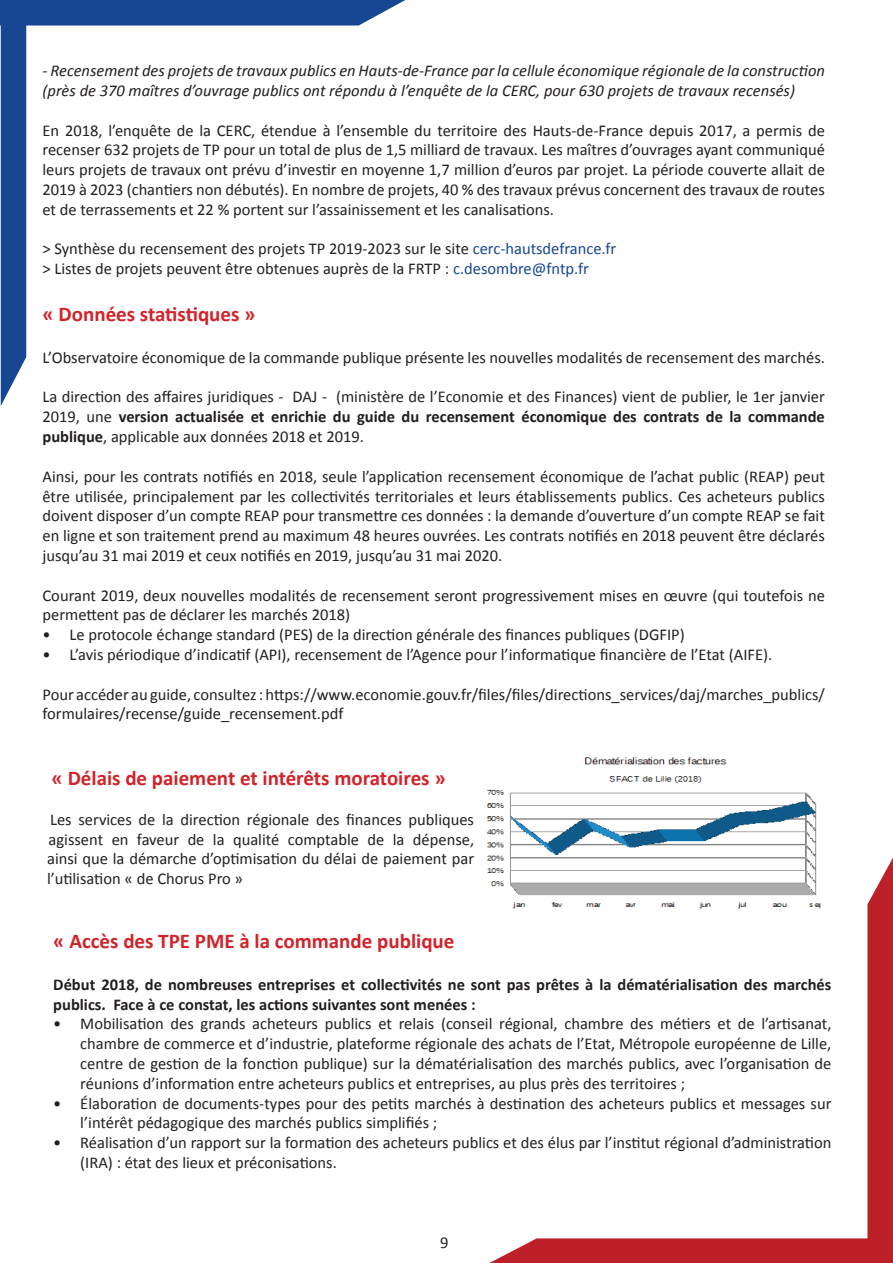
<style>
.page{position:relative;width:893px;height:1263px;background:#fff}
.page>*{position:absolute;margin:0;border:0;box-sizing:border-box;transform-origin:0 0}
.t1{font:700 21px "Calibri";color:#d1232a}
.t2{font:16.5px/19.8px "Calibri";color:#231f20;text-align:justify}
.t3{font:italic 16.5px/19.8px "Calibri";color:#231f20}
.t4{font:700 16.5px/19.8px "Calibri";color:#231f20}
.s1{color:#174792}
.s2{font-weight:700}
</style>
<div class="page">
<svg style="left:0;top:0;width:405px;height:406px"></svg>
<svg style="left:489px;top:858px;width:404px;height:405px"></svg>
<img style="left:486px;top:757px;width:335px;height:160px">
<p class="t3" style="left:43px;top:60px;width:784px">- Recensement des projets de travaux publics en Hauts-de-France par la cellule économique régionale de la construction (près de 370 maîtres d’ouvrage publics ont répondu à l’enquête de la CERC, pour 630 projets de travaux recensés)</p>
<p class="t2" style="left:43px;top:120px;width:784px">En 2018, l’enquête de la CERC, étendue à l’ensemble du territoire des Hauts-de-France depuis 2017, a permis de recenser 632 projets de TP pour un total de plus de 1,5 milliard de travaux. Les maîtres d’ouvrages ayant communiqué leurs projets de travaux ont prévu d’investir en moyenne 1,7 million d’euros par projet. La période couverte allait de 2019 à 2023 (chantiers non débutés). En nombre de projets, 40 % des travaux prévus concernent des travaux de routes et de terrassements et 22 % portent sur l’assainissement et les canalisations.</p>
<p class="t2" style="left:43px;top:239px;width:575px">&gt; Synthèse du recensement des projets TP 2019-2023 sur le site <span class="s1">cerc-hautsdefrance.fr </span>&gt; Listes de projets peuvent être obtenues auprès de la FRTP : <span class="s1">c.desombre@fntp.fr</span></p>
<p class="t1" style="left:43px;top:301px;width:215px">« Données statistiques »</p>
<p class="t2" style="left:43px;top:348px;width:784px">L’Observatoire économique de la commande publique présente les nouvelles modalités de recensement des marchés.</p>
<p class="t2" style="left:43px;top:387px;width:784px">La direction des affaires juridiques - DAJ - (ministère de l’Economie et des Finances) vient de publier, le 1er janvier 2019, une <span class="s2">version actualisée et enrichie du guide du recensement économique des contrats de la commande publique</span>, applicable aux données 2018 et 2019.</p>
<p class="t2" style="left:43px;top:466px;width:784px">Ainsi, pour les contrats notifiés en 2018, seule l’application recensement économique de l’achat public (REAP) peut être utilisée, principalement par les collectivités territoriales et leurs établissements publics. Ces acheteurs publics doivent disposer d’un compte REAP pour transmettre ces données : la demande d’ouverture d’un compte REAP se fait en ligne et son traitement prend au maximum 48 heures ouvrées. Les contrats notifiés en 2018 peuvent être déclarés jusqu’au 31 mai 2019 et ceux notifiés en 2019, jusqu’au 31 mai 2020.</p>
<p class="t2" style="left:43px;top:585px;width:784px">Courant 2019, deux nouvelles modalités de recensement seront progressivement mises en œuvre (qui toutefois ne permettent pas de déclarer les marchés 2018)</p>
<p class="t2" style="left:43px;top:625px;width:644px">• Le protocole échange standard (PES) de la direction générale des finances publiques (DGFIP)</p>
<p class="t2" style="left:43px;top:645px;width:731px">• L’avis périodique d’indicatif (API), recensement de l’Agence pour l’informatique financière de l’Etat (AIFE).</p>
<p class="t2" style="left:43px;top:684px;width:784px">Pour accéder au guide, consultez : https://www.economie.gouv.fr/files/files/directions_services/daj/marches_publics/ formulaires/recense/guide_recensement.pdf</p>
<p class="t1" style="left:52px;top:765px;width:396px">« Délais de paiement et intérêts moratoires »</p>
<p class="t2" style="left:47px;top:809px;width:428px">Les services de la direction régionale des finances publiques agissent en faveur de la qualité comptable de la dépense, ainsi que la démarche d’optimisation du délai de paiement par l’utilisation « de Chorus Pro »</p>
<p class="t1" style="left:53px;top:928px;width:403px">« Accès des TPE PME à la commande publique</p>
<p class="t4" style="left:53px;top:974px;width:780px">Début 2018, de nombreuses entreprises et collectivités ne sont pas prêtes à la dématérialisation des marchés publics. Face à ce constat, les actions suivantes sont menées :</p>
<p class="t2" style="left:80px;top:1014px;width:753px;text-indent:-27px">• Mobilisation des grands acheteurs publics et relais (conseil régional, chambre des métiers et de l’artisanat, chambre de commerce et d’industrie, plateforme régionale des achats de l’Etat, Métropole européenne de Lille, centre de gestion de la fonction publique) sur la dématérialisation des marchés publics, avec l’organisation de réunions d’information entre acheteurs publics et entreprises, au plus près des territoires ;</p>
<p class="t2" style="left:80px;top:1093px;width:753px;text-indent:-27px">• Élaboration de documents-types pour des petits marchés à destination des acheteurs publics et messages sur l’intérêt pédagogique des marchés publics simplifiés ;</p>
<p class="t2" style="left:80px;top:1133px;width:753px;text-indent:-27px">• Réalisation d’un rapport sur la formation des acheteurs publics et des élus par l’institut régional d’administration (IRA) : état des lieux et préconisations.</p>
<p class="t2" style="left:440px;top:1233px;width:10px">9</p>
</div>
